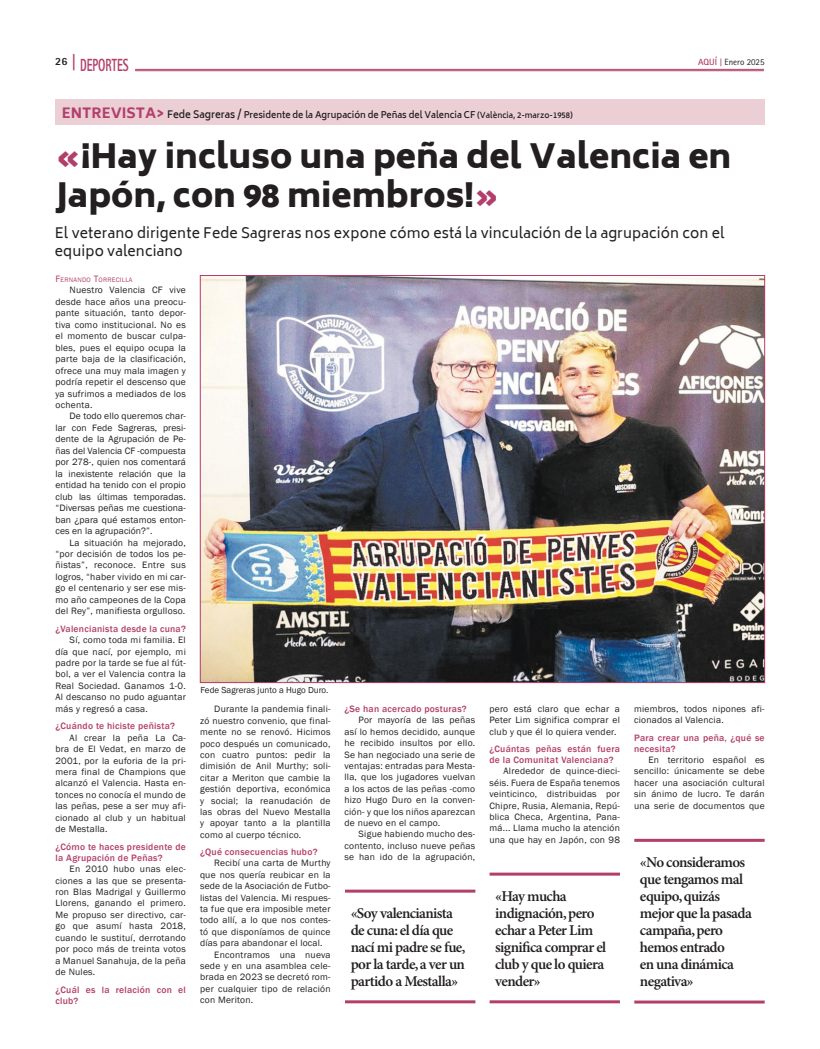
<style>
.page{position:relative;width:820px;height:1049px;background:#fff}
.page>*{position:absolute;margin:0;border:0;box-sizing:border-box;transform-origin:0 0}
.t1{font:900 33px/39.6px "Biryani";color:#231f20}
.t2{font:800 17.6px "Rotis Sans Serif Std";color:#b23f6a;scale:.64 1}
.t3{font:600 15px/17px "Minion Pro";letter-spacing:-.04em;color:#231f20}
.t4{font:14px/18px "Biryani";letter-spacing:.01em;color:#231f20}
.t5{font:800 11px "Rotis Sans Serif Std";color:#231f20}
.t6{font:9.5px/11.5px "Franklin Gothic";letter-spacing:.025em;color:#231f20;text-align:justify}
.t7{font:500 9.5px/11.1px "Franklin Gothic";letter-spacing:.025em;color:#b23f6a}
.t8{font:600 9px "Biryani";color:#231f20}
.t9{font:9px "Franklin Gothic";color:#231f20}
.t10{font:9px "Rotis Sans Serif Std";color:#231f20}
.t11{font:6.7px "Franklin Gothic";letter-spacing:.035em;color:#b23f6a}
.s1{font-size:18.2px}
.s2{font-weight:700;color:#b23f6a}
.s3{font-family:"Rotis Serif Std";font-weight:700;color:#b23f6a}
.s4{font-weight:800;font-size:14px;color:#b23f6a}
.s5{font-size:10px}
.s6{font-size:8px}
.s7{color:#b23f6a}
.s8{font-size:9.5px}
</style>
<div class="page">
<img style="left:202px;top:277px;width:560px;height:404px">
<hr style="left:135px;top:69px;width:628px;height:1px;background:#b23f6a">
<hr style="left:135px;top:71px;width:628px;height:1px;background:#b23f6a">
<hr style="left:345px;top:889px;width:130px;height:3px;background:#b23f6a">
<hr style="left:345px;top:1000px;width:130px;height:3px;background:#b23f6a">
<hr style="left:489px;top:872px;width:130px;height:3px;background:#b23f6a">
<hr style="left:489px;top:1000px;width:130px;height:3px;background:#b23f6a">
<hr style="left:634px;top:839px;width:130px;height:3px;background:#b23f6a">
<hr style="left:634px;top:1000px;width:130px;height:3px;background:#b23f6a">
<div style="left:55px;top:99px;width:709px;height:26px;background:#eccfd5"></div>
<h2 class="t2" style="left:72px;top:54px;width:90px"><span class="s1">|</span> DEPORTES</h2>
<p class="t5" style="left:55px;top:54px;width:14px">26</p>
<p class="t10" style="left:697px;top:57px;width:68px"><span class="s2">AQUÍ</span> <span class="s3">|</span> Enero 2025</p>
<p class="t8" style="left:62px;top:109px;width:512px"><span class="s4">ENTREVISTA&gt;</span> <span class="s5">Fede Sagreras /</span> Presidente de la Agrupación de Peñas del Valencia CF <span class="s6">(València, 2-marzo-1958)</span></p>
<h1 class="t1" style="left:56px;top:137px;width:677px"><span class="s7">«</span>¡Hay incluso una peña del Valencia en<br>Japón, con 98 miembros!<span class="s7">»</span></h1>
<h3 class="t4" style="left:55px;top:224px;width:671px">El veterano dirigente Fede Sagreras nos expone cómo está la vinculación de la agrupación con el equipo valenciano</h3>
<p class="t11" style="left:55px;top:275px;width:78px"><span class="s8">F</span>ERNANDO <span class="s8">T</span>ORRECILLA</p>
<p class="t6" style="left:55px;top:285px;width:132px;text-indent:14px">Nuestro Valencia CF vive desde hace años una preocu&shy;pante situación, tanto depor&shy;tiva como institucional. No es el momento de buscar culpa&shy;bles, pues el equipo ocupa la parte baja de la clasificación, ofrece una muy mala imagen y podría repetir el descenso que ya sufrimos a mediados de los ochenta.</p>
<p class="t6" style="left:55px;top:411px;width:132px;text-indent:14px">De todo ello queremos char&shy;lar con Fede Sagreras, presi&shy;dente de la Agrupación de Pe&shy;ñas del Valencia CF -compuesta por 278-, quien nos comentará la inexistente relación que la entidad ha tenido con el propio club las últimas temporadas. “Diversas peñas me cuestiona&shy;ban ¿para qué estamos enton&shy;ces en la agrupación?”.</p>
<p class="t6" style="left:55px;top:537px;width:132px;text-indent:14px">La situación ha mejorado, “por decisión de todos los pe&shy;ñistas”, reconoce. Entre sus logros, “haber vivido en mi car&shy;go el centenario y ser ese mis&shy;mo año campeones de la Copa del Rey”, manifiesta orgulloso.</p>
<p class="t7" style="left:55px;top:623px;width:132px">¿Valencianista desde la cuna?</p>
<p class="t6" style="left:55px;top:634px;width:132px;text-indent:14px">Sí, como toda mi familia. El día que nací, por ejemplo, mi padre por la tarde se fue al fút&shy;bol, a ver el Valencia contra la Real Sociedad. Ganamos 1-0.<br>Al descanso no pudo aguantar más y regresó a casa.</p>
<p class="t7" style="left:55px;top:720px;width:121px">¿Cuándo te hiciste peñista?</p>
<p class="t6" style="left:55px;top:732px;width:132px;text-indent:14px">Al crear la peña La Ca&shy;bra de El Vedat, en marzo de 2001, por la euforia de la pri&shy;mera final de Champions que alcanzó el Valencia. Hasta en&shy;tonces no conocía el mundo de las peñas, pese a ser muy afi&shy;cionado al club y un habitual de Mestalla.</p>
<p class="t7" style="left:55px;top:841px;width:132px">¿Cómo te haces presidente de la Agrupación de Peñas?</p>
<p class="t6" style="left:55px;top:863px;width:132px;text-indent:14px">En 2010 hubo unas elec&shy;ciones a las que se presenta&shy;ron Blas Madrigal y Guillermo Llorens, ganando el primero.<br>Me propuso ser directivo, car&shy;go que asumí hasta 2018, cuando le sustituí, derrotando por poco más de treinta votos a Manuel Sanahuja, de la peña de Nules.</p>
<p class="t7" style="left:55px;top:984px;width:132px">¿Cuál es la relación con el club?</p>
<p class="t9" style="left:200px;top:684px;width:129px">Fede Sagreras junto a Hugo Duro.</p>
<p class="t6" style="left:200px;top:704px;width:132px;text-indent:14px">Durante la pandemia finali&shy;zó nuestro convenio, que final&shy;mente no se renovó. Hicimos poco después un comunicado, con cuatro puntos: pedir la dimisión de Anil Murthy; soli&shy;citar a Meriton que cambie la gestión deportiva, económica y social; la reanudación de las obras del Nuevo Mestalla y apoyar tanto a la plantilla como al cuerpo técnico.</p>
<p class="t7" style="left:200px;top:846px;width:119px">¿Qué consecuencias hubo?</p>
<p class="t6" style="left:214px;top:858px;width:118px">Recibí una carta de Murthy</p>
<p class="t6" style="left:200px;top:869px;width:132px">que nos quería reubicar en la</p>
<p class="t6" style="left:200px;top:880px;width:132px">sede de la Asociación de Futbo-</p>
<p class="t6" style="left:200px;top:892px;width:132px">listas del Valencia. Mi respues-</p>
<p class="t6" style="left:200px;top:903px;width:132px">ta fue que era imposible meter</p>
<p class="t6" style="left:200px;top:915px;width:132px">todo allí, a lo que nos contes-</p>
<p class="t6" style="left:200px;top:926px;width:132px">tó que disponíamos de quince</p>
<p class="t6" style="left:200px;top:937px;width:124px">días para abandonar el local.</p>
<p class="t6" style="left:214px;top:949px;width:118px">Encontramos una nueva</p>
<p class="t6" style="left:200px;top:960px;width:132px">sede y en una asamblea cele-</p>
<p class="t6" style="left:200px;top:972px;width:132px">brada en 2023 se decretó rom-</p>
<p class="t6" style="left:200px;top:983px;width:132px">per cualquier tipo de relación</p>
<p class="t6" style="left:200px;top:994px;width:55px">con Meriton.</p>
<p class="t7" style="left:344px;top:703px;width:124px">¿Se han acercado posturas?</p>
<p class="t6" style="left:344px;top:715px;width:132px;text-indent:14px">Por mayoría de las peñas así lo hemos decidido, aunque he recibido insultos por ello.<br>Se han negociado una serie de ventajas: entradas para Mesta&shy;lla, que los jugadores vuelvan a los actos de las peñas -como hizo Hugo Duro en la conven&shy;ción- y que los niños aparezcan de nuevo en el campo.</p>
<p class="t6" style="left:344px;top:829px;width:132px;text-indent:14px">Sigue habiendo mucho des&shy;contento, incluso nueve peñas se han ido de la agrupación,</p>
<h3 class="t3" style="left:350px;top:905px;width:116px">«Soy valencianista de cuna: el día que nací mi padre se fue, por la tarde, a ver un partido a Mestalla»</h3>
<p class="t6" style="left:489px;top:703px;width:132px">pero está claro que echar a Peter Lim significa comprar el club y que él lo quiera vender.</p>
<p class="t7" style="left:489px;top:743px;width:132px">¿Cuántas peñas están fuera de la Comunitat Valenciana?</p>
<p class="t6" style="left:489px;top:766px;width:132px;text-indent:14px">Alrededor de quince-dieci&shy;séis. Fuera de España tenemos veinticinco, distribuidas por Chipre, Rusia, Alemania, Repú&shy;blica Checa, Argentina, Pana&shy;má... Llama mucho la atención una que hay en Japón, con 98</p>
<h3 class="t3" style="left:495px;top:888px;width:112px">«Hay mucha indignación, pero echar a Peter Lim significa comprar el club y que lo quiera vender»</h3>
<p class="t6" style="left:634px;top:703px;width:132px">miembros, todos nipones afi&shy;cionados al Valencia.</p>
<p class="t7" style="left:634px;top:732px;width:132px">Para crear una peña, ¿qué se necesita?</p>
<p class="t6" style="left:634px;top:754px;width:132px;text-indent:14px">En territorio español es sencillo: únicamente se debe hacer una asociación cultural sin ánimo de lucro. Te darán una serie de documentos que</p>
<h3 class="t3" style="left:639px;top:855px;width:113px">«No consideramos que tengamos mal equipo, quizás mejor que la pasada campaña, pero hemos entrado<br>en una dinámica negativa»</h3>
</div>
